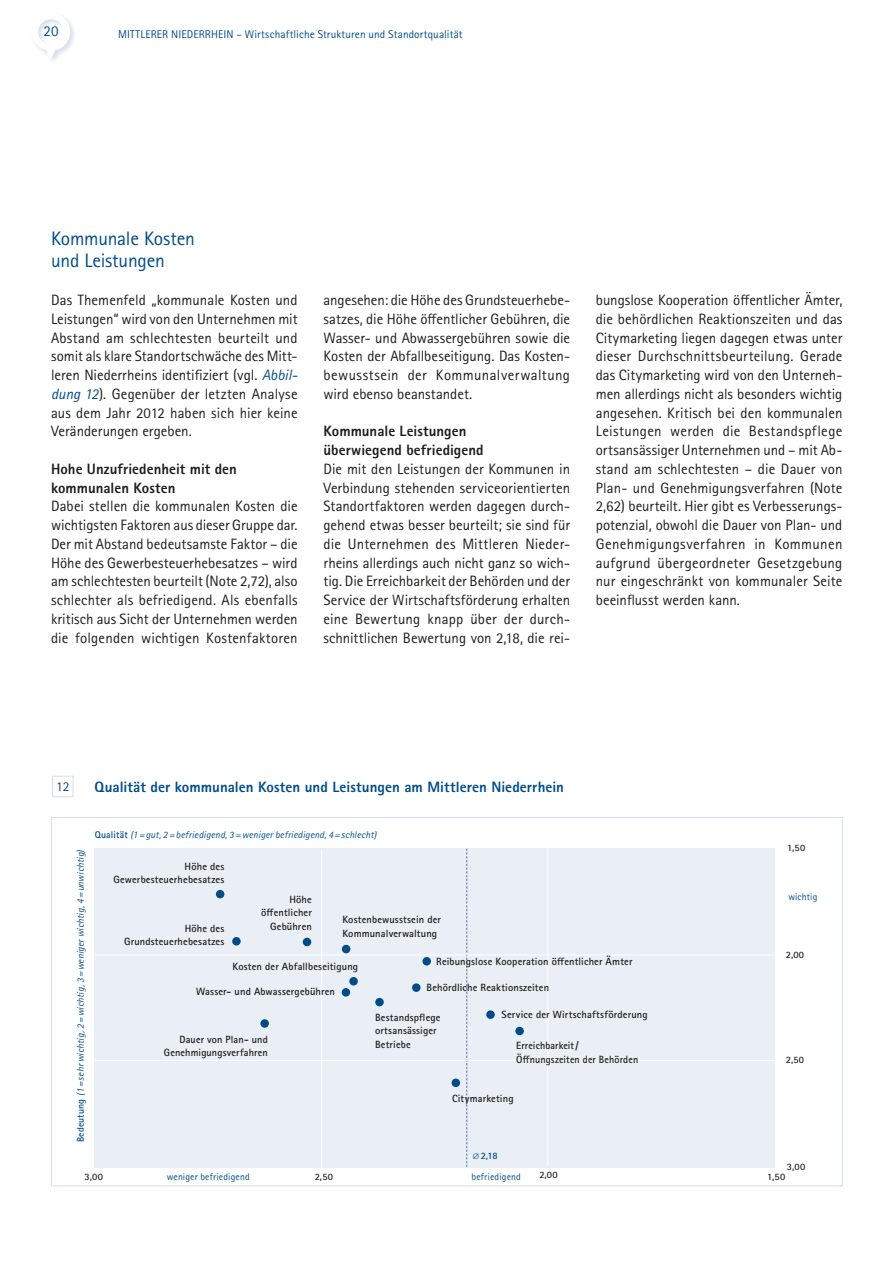
<style>
.page{position:relative;width:893px;height:1263px;background:#fff}
.page>*{position:absolute;margin:0;border:0;box-sizing:border-box;transform-origin:0 0}
.t1{font:19.5px/22.5px "Rotis Sans Serif Pro";letter-spacing:-.015em;color:#004c89}
.t2{font:15px/18.8px "Rotis Sans Serif Pro";letter-spacing:.005em;color:#1d1d1b;text-align:justify}
.t3{font:800 15px/18.8px "Rotis Sans Serif Pro";color:#1d1d1b}
.t4{font:800 15px "Rotis Sans Serif Pro";color:#004c89}
.t5{font:15px "Rotis Sans Serif Pro";color:#004c89}
.t6{font:13.5px "Rotis Sans Serif Pro";color:#004c89}
.t7{font:11.25px "Rotis Sans Serif Pro";letter-spacing:.01em;color:#004c89}
.t8{font:700 10.5px/13.5px "Rotis Sans Serif Pro";letter-spacing:.015em;color:#1d1d1b;text-align:right}
.t9{font:700 10.5px/13.5px "Rotis Sans Serif Pro";letter-spacing:.015em;color:#1d1d1b;scale:.96 1}
.t10{font:italic 9.75px "Rotis Sans Serif Pro";letter-spacing:.01em;color:#004c89}
.t11{font:9.75px "Rotis Sans Serif Pro";letter-spacing:.015em;color:#004c89}
.t12{font:700 9.75px "Rotis Sans Serif Pro";letter-spacing:.03em;color:#1d1d1b}
.t13{font:700 9.75px "Rotis Sans Serif Pro";color:#004c89}
.s1{font-style:italic;color:#004c89}
.s2{font-weight:700;font-style:normal}
</style>
<div class="page">
<div style="left:30px;top:11px;width:48px;height:55px;background:#004c89;opacity:.18"></div>
<svg style="left:32px;top:13px;width:38px;height:46px"></svg>
<div style="left:94px;top:848px;width:681px;height:320px;background:#e9eff5"></div>
<hr style="left:321px;top:850px;width:1px;height:318px;background:#fff">
<div style="left:52px;top:776px;width:21px;height:21px;border:1px solid #d3deeb"></div>
<svg style="left:466px;top:849px;width:1px;height:318px"></svg>
<div style="left:216px;top:890px;width:8px;height:8px;background:#004c89;border-radius:50%"></div>
<div style="left:260px;top:1019px;width:9px;height:9px;background:#004c89;border-radius:50%"></div>
<div style="left:452px;top:1078px;width:8px;height:9px;background:#004c89;border-radius:50%"></div>
<div style="left:515px;top:1027px;width:9px;height:8px;background:#004c89;border-radius:50%"></div>
<div style="left:412px;top:983px;width:9px;height:9px;background:#004c89;border-radius:50%"></div>
<div style="left:342px;top:988px;width:8px;height:8px;background:#004c89;border-radius:50%"></div>
<div style="left:422px;top:957px;width:9px;height:8px;background:#004c89;border-radius:50%"></div>
<div style="left:375px;top:998px;width:9px;height:8px;background:#004c89;border-radius:50%"></div>
<div style="left:486px;top:1010px;width:9px;height:9px;background:#004c89;border-radius:50%"></div>
<div style="left:303px;top:938px;width:8px;height:8px;background:#004c89;border-radius:50%"></div>
<div style="left:232px;top:937px;width:9px;height:8px;background:#004c89;border-radius:50%"></div>
<div style="left:349px;top:977px;width:9px;height:8px;background:#004c89;border-radius:50%"></div>
<div style="left:342px;top:945px;width:8px;height:8px;background:#004c89;border-radius:50%"></div>
<hr style="left:547px;top:848px;width:1px;height:318px;background:#fff">
<hr style="left:95px;top:1060px;width:680px;height:1px;background:#fff">
<hr style="left:95px;top:954px;width:680px;height:1px;background:#fff">
<p class="t5" style="left:44px;top:22px;width:17px">20</p>
<p class="t7" style="left:118px;top:27px;width:346px">MITTLERER NIEDERRHEIN – Wirtschaftliche Strukturen und Standortqualität</p>
<h1 class="t1" style="left:51px;top:227px;width:145px">Kommunale Kosten und Leistungen</h1>
<p class="t2" style="left:51px;top:291px;width:248px">Das Themenfeld „kommunale Kosten und Leistungen“ wird von den Unternehmen mit Abstand am schlechtesten beurteilt und somit als klare Standortschwäche des Mitt&shy;leren Niederrheins identifiziert (vgl. <span class="s1">Abbil&shy;dung 12</span>). Gegenüber der letzten Analyse aus dem Jahr 2012 haben sich hier keine Veränderungen ergeben.</p>
<p class="t3" style="left:51px;top:459px;width:187px">Hohe Unzufriedenheit mit den kommunalen Kosten</p>
<p class="t2" style="left:51px;top:497px;width:248px">Dabei stellen die kommunalen Kosten die wichtigsten Faktoren aus dieser Gruppe dar.<br>Der mit Abstand bedeutsamste Faktor – die Höhe des Gewerbesteuerhebesatzes – wird am schlechtesten beurteilt (Note 2,72), also schlechter als befriedigend. Als ebenfalls kritisch aus Sicht der Unternehmen werden die folgenden wichtigen Kostenfaktoren</p>
<p class="t2" style="left:323px;top:291px;width:248px">angesehen: die Höhe des Grundsteuerhebe&shy;satzes, die Höhe öffentlicher Gebühren, die Wasser- und Abwassergebühren sowie die Kosten der Abfallbeseitigung. Das Kosten&shy;bewusstsein der Kommunalverwaltung wird ebenso beanstandet.</p>
<p class="t3" style="left:323px;top:422px;width:162px">Kommunale Leistungen überwiegend befriedigend</p>
<p class="t2" style="left:323px;top:459px;width:248px">Die mit den Leistungen der Kommunen in Verbindung stehenden serviceorientierten Standortfaktoren werden dagegen durch&shy;gehend etwas besser beurteilt; sie sind für die Unternehmen des Mittleren Nieder&shy;rheins allerdings auch nicht ganz so wich&shy;tig. Die Erreichbarkeit der Behörden und der Service der Wirtschaftsförderung erhalten eine Bewertung knapp über der durch&shy;schnittlichen Bewertung von 2,18, die rei-</p>
<p class="t2" style="left:596px;top:291px;width:248px">bungslose Kooperation öffentlicher Ämter, die behördlichen Reaktionszeiten und das Citymarketing liegen dagegen etwas unter dieser Durchschnittsbeurteilung. Gerade das Citymarketing wird von den Unterneh&shy;men allerdings nicht als besonders wichtig angesehen. Kritisch bei den kommunalen Leistungen werden die Bestandspflege ortsansässiger Unternehmen und – mit Ab&shy;stand am schlechtesten – die Dauer von Plan- und Genehmigungsverfahren (Note 2,62) beurteilt. Hier gibt es Verbesserungs&shy;potenzial, obwohl die Dauer von Plan- und Genehmigungsverfahren in Kommunen aufgrund übergeordneter Gesetzgebung nur eingeschränkt von kommunaler Seite beeinflusst werden kann.</p>
<p class="t6" style="left:56px;top:778px;width:15px">12</p>
<p class="t4" style="left:95px;top:777px;width:471px">Qualität der kommunalen Kosten und Leistungen am Mittleren Niederrhein</p>
<p class="t10" style="left:95px;top:829px;width:283px"><span class="s2">Qualität</span> (1=gut, 2=befriedigend, 3=weniger befriedigend, 4=schlecht)</p>
<p class="t10" style="left:75px;top:1142px;width:294px;rotate:-90deg"><span class="s2">Bedeutung</span> (1=sehr wichtig, 2=wichtig, 3=weniger wichtig, 4=unwichtig)</p>
<p class="t8" style="left:114px;top:859px;width:112px">Höhe des<br>Gewerbesteuerhebesatzes</p>
<p class="t8" style="left:261px;top:892px;width:52px">Höhe öffentlicher</p>
<p class="t8" style="left:185px;top:921px;width:41px">Höhe des</p>
<p class="t8" style="left:270px;top:919px;width:43px">Gebühren</p>
<p class="t8" style="left:124px;top:935px;width:102px">Grundsteuerhebesatzes</p>
<p class="t8" style="left:342px;top:913px;width:100px;text-align:left">Kostenbewusstsein der<br>Kommunalverwaltung</p>
<p class="t8" style="left:233px;top:959px;width:127px">Kosten der Abfallbeseitigung</p>
<p class="t8" style="left:196px;top:984px;width:140px">Wasser- und Abwassergebühren</p>
<p class="t8" style="left:164px;top:1032px;width:105px">Dauer von Plan- und<br>Genehmigungsverfahren</p>
<p class="t8" style="left:436px;top:955px;width:198px">Reibungslose Kooperation öffentlicher Ämter</p>
<p class="t8" style="left:426px;top:980px;width:124px">Behördliche Reaktionszeiten</p>
<p class="t8" style="left:375px;top:1010px;width:67px;text-align:left">Bestandspflege ortsansässiger<br>Betriebe</p>
<p class="t8" style="left:501px;top:1008px;width:148px">Service der Wirtschaftsförderung</p>
<p class="t9" style="left:516px;top:1039px;width:129px">Erreichbarkeit/<br>Öffnungszeiten der Behörden</p>
<p class="t8" style="left:452px;top:1092px;width:63px">Citymarketing</p>
<p class="t13" style="left:472px;top:1150px;width:27px">∅2,18</p>
<p class="t12" style="left:787px;top:841px;width:20px">1,50</p>
<p class="t11" style="left:788px;top:891px;width:31px">wichtig</p>
<p class="t12" style="left:786px;top:948px;width:20px">2,00</p>
<p class="t12" style="left:786px;top:1054px;width:20px">2,50</p>
<p class="t12" style="left:787px;top:1160px;width:20px">3,00</p>
<p class="t12" style="left:539px;top:1169px;width:20px">2,00</p>
<p class="t12" style="left:84px;top:1171px;width:20px">3,00</p>
<p class="t11" style="left:471px;top:1171px;width:51px">befriedigend</p>
<p class="t12" style="left:767px;top:1171px;width:20px">1,50</p>
<p class="t11" style="left:167px;top:1171px;width:84px">weniger befriedigend</p>
<p class="t12" style="left:315px;top:1171px;width:20px">2,50</p>
</div>
